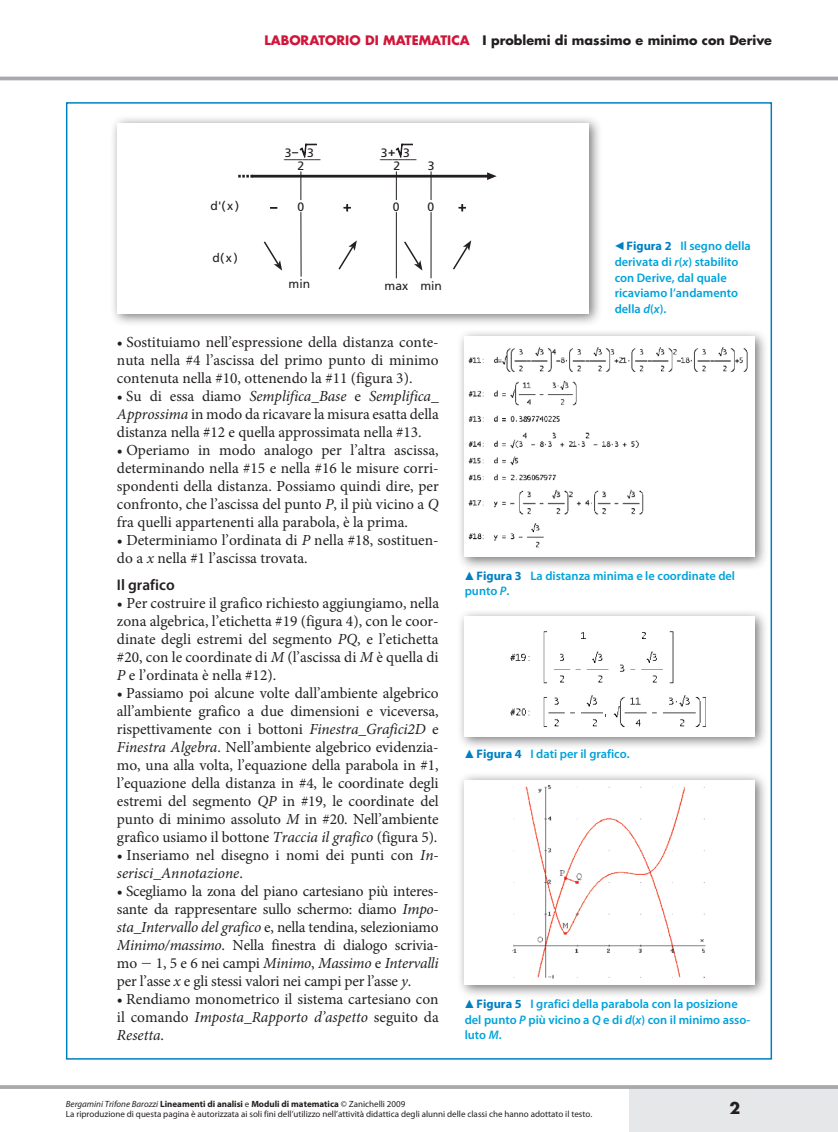
<style>
.page{position:relative;width:838px;height:1132px;background:#fff}
.page>*{position:absolute;margin:0;border:0;box-sizing:border-box;transform-origin:0 0}
.t1{font:700 15.75px "Futura";color:#231f20}
._02_ESER_GUIDA_REG{font:15.3px/18px "Minion Pro";color:#231f20;text-align:justify}
._00_LABtitoletti{font:600 15.3px "Myriad Pro";color:#231f20}
.t2{font:700 12.75px "Futura";color:#231f20}
._00_DIDA_TESTO{font:600 12.3px/15.8px "Myriad Pro";color:#00a3da}
.t3{font:12.15px "Frutiger";color:#231f20}
.t4{font:9px/10.5px "Myriad Pro";color:#231f20}
.s1{color:#d01539}
.s2{font-weight:700}
.s3{font-style:italic}
.s4{font-family:"MM Times Roman"}
.s5{font-family:"Mathematical Pi Six";font-weight:400;font-size:11.25px;color:#007fc1}
.s6{font-weight:700;color:#007fc1}
</style>
<div class="page">
<div style="left:629px;top:1084px;width:124px;height:47px;background:#e6e7e9"></div>
<hr style="left:0;top:77px;width:838px;height:3px;background:#a8a9ad">
<div style="left:753px;top:1084px;width:85px;height:47px;background:#e6e7e9"></div>
<svg style="left:0;top:1084px;width:838px;height:4px;fill:#adaeb2"></svg>
<div style="left:109px;top:114px;width:493px;height:212px;background:#231f20;opacity:.6"></div>
<div style="left:117px;top:123px;width:472px;height:190px;background:#fff"></div>
<svg style="left:263px;top:241px;width:19px;height:29px"></svg>
<svg style="left:338px;top:240px;width:19px;height:30px"></svg>
<svg style="left:404px;top:241px;width:18px;height:29px"></svg>
<svg style="left:453px;top:240px;width:18px;height:30px"></svg>
<hr style="left:301px;top:212px;width:1px;height:64px;background:#231f20">
<svg style="left:300px;top:171px;width:1px;height:29px"></svg>
<svg style="left:396px;top:171px;width:1px;height:29px"></svg>
<svg style="left:431px;top:171px;width:1px;height:29px"></svg>
<hr style="left:396px;top:212px;width:1px;height:66px;background:#231f20">
<hr style="left:431px;top:212px;width:1px;height:66px;background:#231f20">
<svg style="left:238px;top:175px;width:14px;height:2px"></svg>
<hr style="left:252px;top:175px;width:236px;height:2px;background:#231f20">
<svg style="left:486px;top:172px;width:10px;height:8px"></svg>
<svg style="left:299px;top:143px;width:18px;height:15px"></svg>
<svg style="left:395px;top:143px;width:18px;height:15px"></svg>
<div style="left:456px;top:328px;width:312px;height:242px;background:#231f20;opacity:.6"></div>
<div style="left:464px;top:336px;width:290px;height:221px;background:#fff"></div>
<img style="left:468px;top:347px;width:280px;height:201px">
<div style="left:456px;top:607px;width:312px;height:142px;background:#231f20;opacity:.6"></div>
<div style="left:464px;top:616px;width:290px;height:120px;background:#fff"></div>
<img style="left:510px;top:631px;width:196px;height:96px">
<div style="left:456px;top:771px;width:312px;height:226px;background:#231f20;opacity:.6"></div>
<div style="left:464px;top:779px;width:290px;height:205px;background:#fff"></div>
<img style="left:513px;top:785px;width:192px;height:193px">
<svg style="left:343px;top:204px;width:8px;height:8px"></svg>
<svg style="left:458px;top:204px;width:8px;height:8px"></svg>
<p class="t2" style="left:264px;top:31px;width:509px"><span class="s1">Laboratorio di matematica</span> I problemi di massimo e minimo con Derive</p>
<p class="t3" style="left:211px;top:199px;width:30px">d'(x)</p>
<p class="t3" style="left:212px;top:251px;width:27px">d(x)</p>
<p class="t3" style="left:285px;top:146px;width:31px">3<span class="s2">–</span> 3</p>
<p class="t3" style="left:284px;top:151px;width:38px">––––––</p>
<p class="t3" style="left:297px;top:158px;width:8px">2</p>
<p class="t3" style="left:381px;top:146px;width:31px">3<span class="s2">+</span> 3</p>
<p class="t3" style="left:380px;top:151px;width:38px">––––––</p>
<p class="t3" style="left:393px;top:158px;width:8px">2</p>
<p class="t3" style="left:428px;top:158px;width:8px">3</p>
<p class="t3" style="left:297px;top:199px;width:8px">0</p>
<p class="t3" style="left:393px;top:199px;width:8px">0</p>
<p class="t3" style="left:427px;top:199px;width:8px">0</p>
<p class="t3" style="left:289px;top:277px;width:23px">min</p>
<p class="t3" style="left:384px;top:278px;width:59px">max min</p>
<p class="_02_ESER_GUIDA_REG" style="left:117px;top:333px;width:323px">• Sostituiamo nell’espressione della distanza conte&shy;nuta nella #4 l’ascissa del primo punto di minimo contenuta nella #10, ottenendo la #11 (figura 3).</p>
<p class="_02_ESER_GUIDA_REG" style="left:117px;top:387px;width:323px">• Su di essa diamo <span class="s3">Semplifica_Base</span> e <span class="s3">Semplifica_ Approssima</span> in modo da ricavare la misura esatta della distanza nella #12 e quella approssimata nella #13.</p>
<p class="_02_ESER_GUIDA_REG" style="left:117px;top:441px;width:323px">• Operiamo in modo analogo per l’altra ascissa, determinando nella #15 e nella #16 le misure corri&shy;spondenti della distanza. Possiamo quindi dire, per confronto, che l’ascissa del punto <span class="s3">P</span>, il più vicino a <span class="s3">Q </span>fra quelli appartenenti alla parabola, è la prima.</p>
<p class="_02_ESER_GUIDA_REG" style="left:117px;top:531px;width:323px">• Determiniamo l’ordinata di <span class="s3">P</span> nella #18, sostituen&shy;do a <span class="s3">x</span> nella #1 l’ascissa trovata.</p>
<p class="_00_LABtitoletti" style="left:117px;top:574px;width:59px">Il grafico</p>
<p class="_02_ESER_GUIDA_REG" style="left:117px;top:593px;width:324px">• Per costruire il grafico richiesto aggiungiamo, nella zona algebrica, l’etichetta #19 (figura 4), con le coor&shy;dinate degli estremi del segmento <span class="s3">PQ</span>, e l’etichetta #20, con le coordinate di <span class="s3">M</span> (l’ascissa di <span class="s3">M</span> è quella di <span class="s3">P</span> e l’ordinata è nella #12).</p>
<p class="_02_ESER_GUIDA_REG" style="left:117px;top:683px;width:323px">• Passiamo poi alcune volte dall’ambiente algebrico all’ambiente grafico a due dimensioni e viceversa, rispettivamente con i bottoni <span class="s3">Finestra_Grafici2D</span> e <span class="s3">Finestra Algebra</span>. Nell’ambiente algebrico evidenzia&shy;mo, una alla volta, l’equazione della parabola in #1, l’equazione della distanza in #4, le coordinate degli estremi del segmento <span class="s3">QP</span> in #19, le coordinate del punto di minimo assoluto <span class="s3">M</span> in #20. Nell’ambiente grafico usiamo il bottone <span class="s3">Traccia il grafico</span> (figura 5).</p>
<p class="_02_ESER_GUIDA_REG" style="left:117px;top:845px;width:323px">• Inseriamo nel disegno i nomi dei punti con <span class="s3">In&shy;serisci_Annotazione</span>.</p>
<p class="_02_ESER_GUIDA_REG" style="left:117px;top:881px;width:323px">• Scegliamo la zona del piano cartesiano più interes&shy;sante da rappresentare sullo schermo: diamo <span class="s3">Impo&shy;sta_Intervallo del grafico</span> e, nella tendina, selezioniamo <span class="s3">Minimo/massimo</span>. Nella finestra di dialogo scrivia&shy;mo <span class="s4">-</span> 1, 5 e 6 nei campi <span class="s3">Minimo</span>, <span class="s3">Massimo</span> e <span class="s3">Intervalli </span>per l’asse <span class="s3">x</span> e gli stessi valori nei campi per l’asse <span class="s3">y</span>.</p>
<p class="_02_ESER_GUIDA_REG" style="left:117px;top:989px;width:323px">• Rendiamo monometrico il sistema cartesiano con il comando <span class="s3">Imposta_Rapporto d’aspetto</span> seguito da <span class="s3">Resetta</span>.</p>
<p class="_00_DIDA_TESTO" style="left:614px;top:238px;width:138px"><span class="s5">B</span> <span class="s6">Figura 2</span> Il segno della derivata di <span class="s3">r</span>(<span class="s3">x</span>) stabilito con Derive, dal quale ricaviamo l’andamento della <span class="s3">d</span>(<span class="s3">x</span>).</p>
<p class="_00_DIDA_TESTO" style="left:465px;top:567px;width:272px"><span class="s5">M</span> <span class="s6">Figura 3</span> La distanza minima e le coordinate del punto <span class="s3">P</span>.</p>
<p class="_00_DIDA_TESTO" style="left:465px;top:745px;width:166px"><span class="s5">M</span> <span class="s6">Figura 4</span> I dati per il grafico.</p>
<p class="_00_DIDA_TESTO" style="left:465px;top:995px;width:287px"><span class="s5">M</span> <span class="s6">Figura 5</span> I grafici della parabola con la posizione del punto <span class="s3">P</span> più vicino a <span class="s3">Q</span> e di <span class="s3">d</span>(<span class="s3">x</span>) con il minimo asso&shy;luto <span class="s3">M</span>.</p>
<p class="t4" style="left:66px;top:1097px;width:528px"><span class="s3">Bergamini Trifone Barozzi</span> <span class="s2">Lineamenti di analisi</span> e <span class="s2">Moduli di matematica</span> © Zanichelli 2009<br>La riproduzione di questa pagina è autorizzata ai soli fini dell’utilizzo nell’attività didattica degli alunni delle classi che hanno adottato il testo.</p>
<p class="t1" style="left:729px;top:1096px;width:12px">2</p>
</div>
